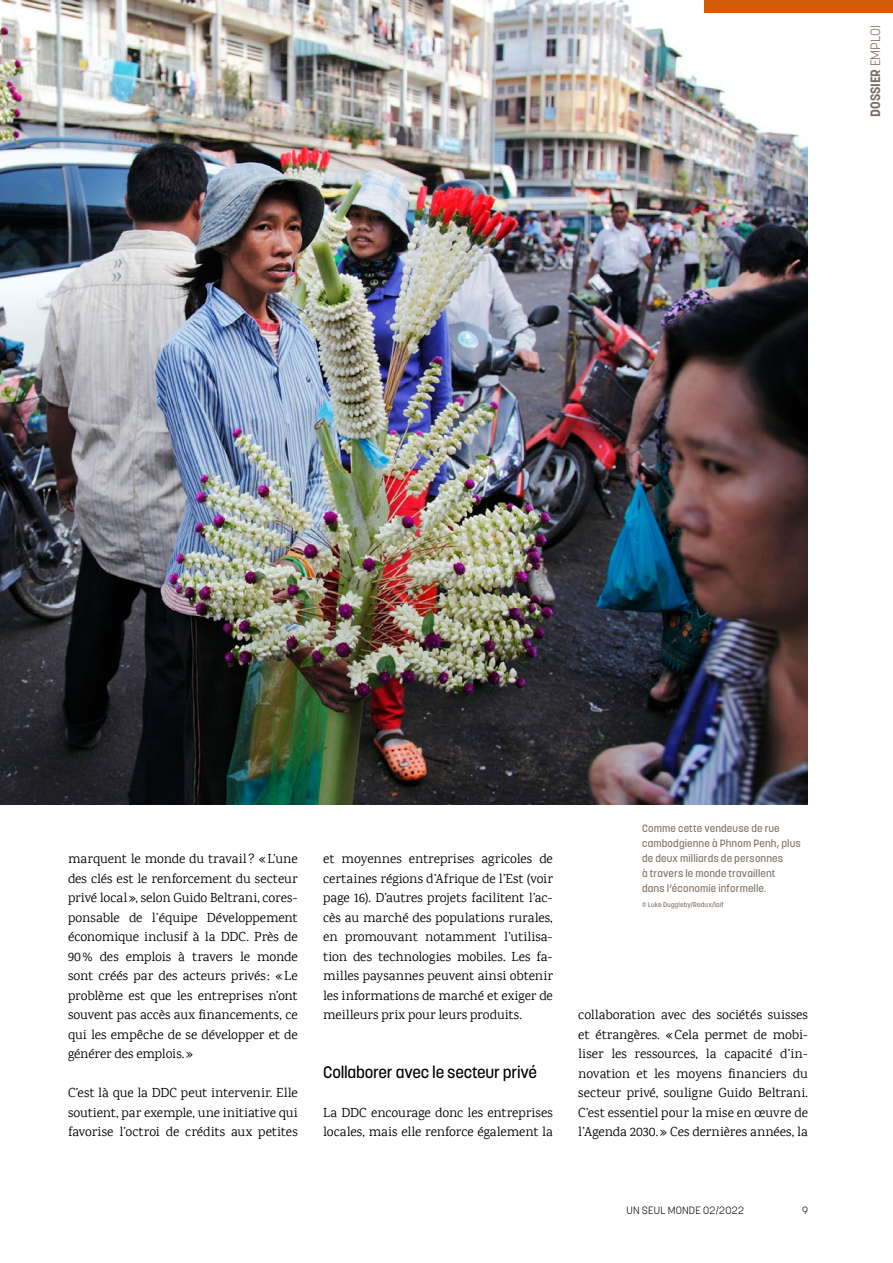
<style>
.page{position:relative;width:893px;height:1263px;background:#fff}
.page>*{position:absolute;margin:0;border:0;box-sizing:border-box;transform-origin:0 0}
.t1{font:500 16.5px "Korolev";letter-spacing:-.015em;color:#000}
.t2{font:13.5px/19.5px "Karma";color:#000;text-align:justify}
.t3{font:700 13.5px "Korolev";letter-spacing:-.01em;color:#7c6f66}
.t4{font:500 10.5px/15px "Korolev";letter-spacing:.015em;color:#7c6f66}
.t5{font:300 10.5px "Korolev";letter-spacing:.02em;color:#000}
.t6{font:500 6.75px "Korolev";letter-spacing:.02em;color:#7c6f66}
.s1{font-weight:300}
</style>
<div class="page">
<img style="left:0;top:0;width:808px;height:805px">
<div style="left:704px;top:0;width:189px;height:13px;background:#d15c05"></div>
<p class="t3" style="left:867px;top:117px;width:93px;rotate:-90deg">DOSSIER <span class="s1">EMPLOI</span></p>
<p class="t2" style="left:68px;top:849px;width:231px">marquent le monde du travail? «L’une des clés est le renforcement du secteur privé local», selon Guido Beltrani, cores&shy;ponsable de l’équipe Développement économique inclusif à la DDC. Près de 90% des emplois à travers le monde sont créés par des acteurs privés: «Le problème est que les entreprises n’ont souvent pas accès aux financements, ce qui les empêche de se développer et de générer des emplois.»</p>
<p class="t2" style="left:68px;top:1083px;width:231px">C’est là que la DDC peut intervenir. Elle soutient, par exemple, une initiative qui favorise l’octroi de crédits aux petites</p>
<p class="t2" style="left:323px;top:849px;width:231px">et moyennes entreprises agricoles de certaines régions d’Afrique de l’Est (voir page 16). D’autres projets facilitent l’ac&shy;cès au marché des populations rurales, en promouvant notamment l’utilisa&shy;tion des technologies mobiles. Les fa&shy;milles paysannes peuvent ainsi obtenir les informations de marché et exiger de meilleurs prix pour leurs produits.</p>
<p class="t1" style="left:323px;top:1061px;width:215px">Collaborer avec le secteur privé</p>
<p class="t2" style="left:323px;top:1102px;width:231px">La DDC encourage donc les entreprises locales, mais elle renforce également la</p>
<p class="t4" style="left:642px;top:821px;width:160px">Comme cette vendeuse de rue cambodgienne à Phnom Penh, plus de deux milliards de personnes<br>à travers le monde travaillent<br>dans l’économie informelle.</p>
<p class="t6" style="left:642px;top:900px;width:83px">© Luke Duggleby/Redux/laif</p>
<p class="t2" style="left:578px;top:1005px;width:231px">collaboration avec des sociétés suisses et étrangères. «Cela permet de mobi&shy;liser les ressources, la capacité d’in&shy;novation et les moyens financiers du secteur privé, souligne Guido Beltrani.<br>C’est essentiel pour la mise en œuvre de l’Agenda 2030.» Ces dernières années, la</p>
<p class="t5" style="left:626px;top:1204px;width:119px">UN SEUL MONDE 02/2022</p>
<p class="t5" style="left:802px;top:1204px;width:7px">9</p>
</div>
